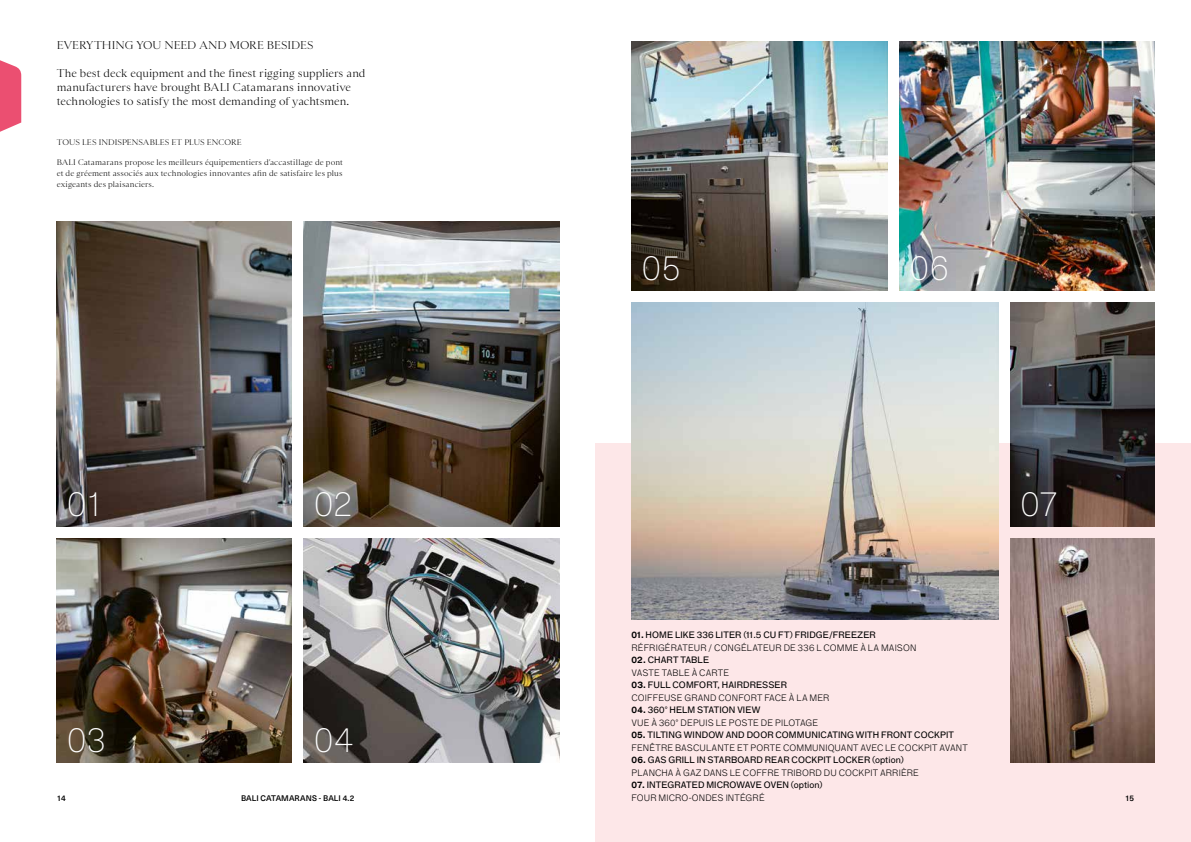
<style>
.page{position:relative;width:1191px;height:842px;background:#fff}
.page>*{position:absolute;margin:0;border:0;box-sizing:border-box;transform-origin:0 0}
.t1{font:200 35px "Neue Haas Unica";letter-spacing:.03em;color:#fff}
.t2{font:300 10.5px/14px "Sainte Colombe Web";letter-spacing:-.005em;color:#000}
.t3{font:100 9px/12.5px "F Grotesk";letter-spacing:.015em;color:#000}
.t4{font:9px/12.5px "F Grotesk";letter-spacing:.01em;color:#000}
.t5{font:500 8px "Neue Haas Unica";letter-spacing:.01em;color:#000}
.t6{font:300 7.5px/11px "Sainte Colombe Web";letter-spacing:.01em;color:#000;text-align:justify}
.s1{font-weight:700}
.s2{font-weight:400}
.s3{font-weight:100}
</style>
<div class="page">
<div style="left:595px;top:444px;width:596px;height:398px;background:#fde7e8"></div>
<img style="left:304px;top:221px;width:255px;height:306px">
<img style="left:57px;top:221px;width:235px;height:306px">
<img style="left:304px;top:539px;width:255px;height:224px">
<img style="left:57px;top:539px;width:235px;height:224px">
<img style="left:631px;top:41px;width:256px;height:250px">
<img style="left:631px;top:303px;width:367px;height:317px">
<img style="left:1010px;top:539px;width:145px;height:224px">
<img style="left:899px;top:41px;width:256px;height:250px">
<img style="left:1010px;top:303px;width:145px;height:224px">
<svg style="left:0;top:60px;width:21px;height:72px;background:#ed6683"></svg>
<p class="t2" style="left:57px;top:38px;width:258px">EVERYTHING YOU NEED AND MORE BESIDES</p>
<p class="t2" style="left:57px;top:66px;width:310px">The best deck equipment and the finest rigging suppliers and manufacturers have brought BALI Catamarans innovative technologies to satisfy the most demanding of yachtsmen.</p>
<p class="t6" style="left:57px;top:137px;width:186px">TOUS LES INDISPENSABLES ET PLUS ENCORE</p>
<p class="t6" style="left:57px;top:156px;width:288px">BALI Catamarans propose les meilleurs équipementiers d’accastillage de pont et de gréement associés aux technologies innovantes afin de satisfaire les plus exigeants des plaisanciers.</p>
<h1 class="t1" style="left:67px;top:479px;width:38px">01</h1>
<h1 class="t1" style="left:314px;top:479px;width:39px">02</h1>
<h1 class="t1" style="left:642px;top:243px;width:40px">05</h1>
<h1 class="t1" style="left:910px;top:243px;width:40px">06</h1>
<h1 class="t1" style="left:1021px;top:479px;width:39px">07</h1>
<p class="t3" style="left:631px;top:628px;width:286px"><span class="s1">01.</span> <span class="s2">HOME LIKE 336 LITER (11.5 CU FT) FRIDGE/FREEZER<br></span>RÉFRIGÉRATEUR / CONGÉLATEUR DE 336 L COMME À LA MAISON</p>
<p class="t3" style="left:631px;top:653px;width:99px"><span class="s1">02.</span> <span class="s2">CHART TABLE<br></span>VASTE TABLE À CARTE</p>
<p class="t3" style="left:631px;top:678px;width:200px"><span class="s1">03.</span> <span class="s2">FULL COMFORT, HAIRDRESSER<br></span>COIFFEUSE GRAND CONFORT FACE À LA MER</p>
<p class="t3" style="left:631px;top:703px;width:188px"><span class="s1">04.</span> <span class="s2">360° HELM STATION VIEW<br></span>VUE À 360° DEPUIS LE POSTE DE PILOTAGE</p>
<p class="t3" style="left:631px;top:728px;width:338px"><span class="s1">05.</span> <span class="s2">TILTING WINDOW AND DOOR COMMUNICATING WITH FRONT COCKPIT<br></span>FENÊTRE BASCULANTE ET PORTE COMMUNIQUANT AVEC LE COCKPIT AVANT</p>
<p class="t3" style="left:631px;top:753px;width:289px"><span class="s1">06.</span> <span class="s2">GAS GRILL IN STARBOARD REAR COCKPIT LOCKER (option)<br></span>PLANCHA À GAZ DANS LE COFFRE TRIBORD DU COCKPIT ARRIÈRE</p>
<p class="t4" style="left:631px;top:778px;width:193px"><span class="s1">07.</span> INTEGRATED MICROWAVE OVEN (option)<br><span class="s3">FOUR MICRO-ONDES INTÉGRÉ</span></p>
<h1 class="t1" style="left:67px;top:715px;width:40px">03</h1>
<h1 class="t1" style="left:314px;top:715px;width:40px">04</h1>
<p class="t5" style="left:57px;top:792px;width:10px">14</p>
<p class="t5" style="left:241px;top:792px;width:115px">BALI CATAMARANS - BALI 4.2</p>
<p class="t5" style="left:1125px;top:792px;width:11px">15</p>
</div>
